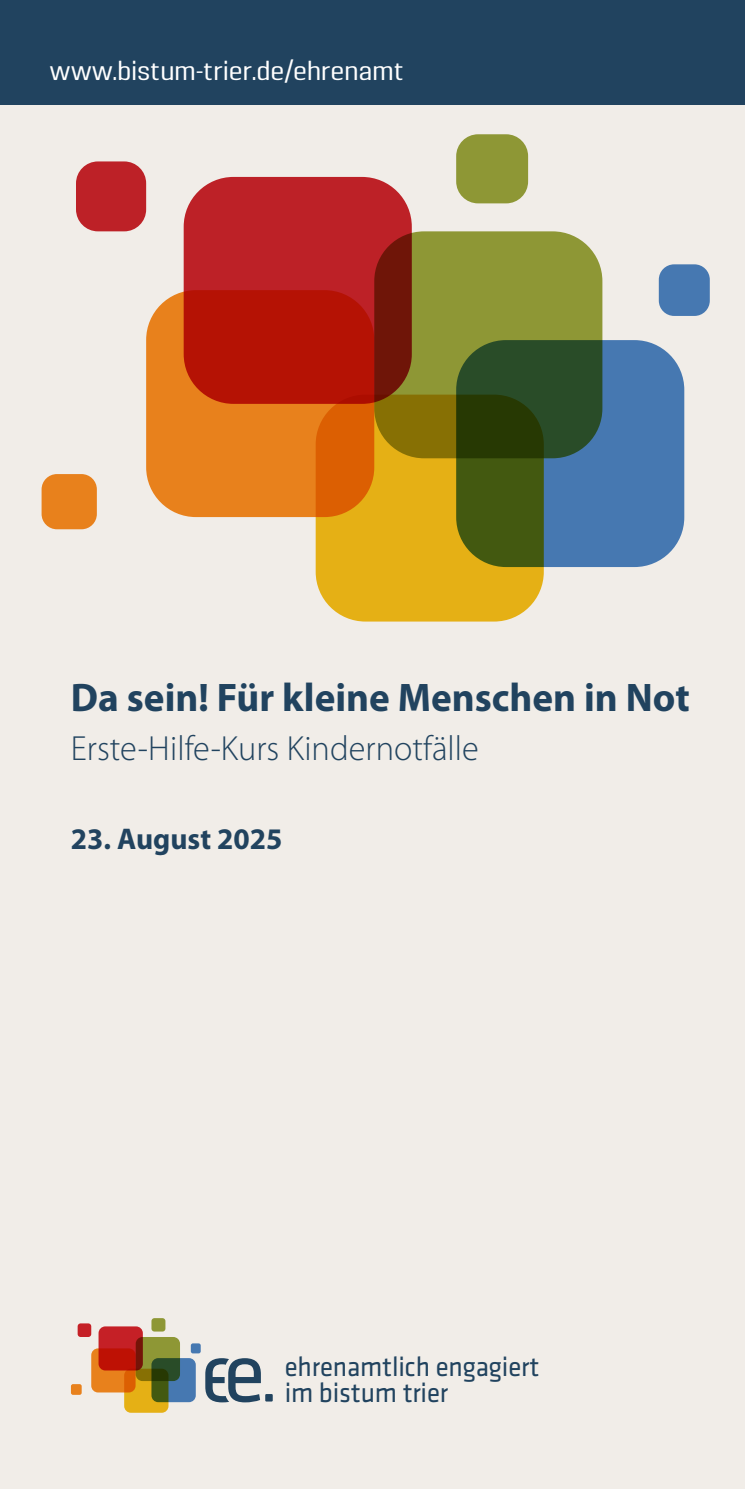
<style>
.page{position:relative;width:745px;height:1489px;background:#fff}
.page>*{position:absolute;margin:0;border:0;box-sizing:border-box;transform-origin:0 0}
.titel_headline_16{font:700 40px "Myriad Pro";color:#21435f}
.titel_headline_16-2{font:300 35px "Myriad Pro";color:#21435f}
.titel-datum_12_bold{font:700 30px "Myriad Pro";color:#21435f}
.zeichen{font:28.25px "Klavika Basic";letter-spacing:-.005em;color:#21435f;scale:.95 1}
.copy_9_13{font:27.5px "Pancetta Pro";color:#fff}
</style>
<div class="page">
<div style="left:0;top:0;width:744px;height:1488px;background:#f1ede8"></div>
<hr style="left:0;top:0;width:1px;height:632px;background:#21435f">
<div style="left:191px;top:1343px;width:9px;height:10px;background:#4678b1;border-radius:2px"></div>
<div style="left:136px;top:1336px;width:44px;height:44px;background:#8e9735;border-radius:7px"></div>
<svg style="left:151px;top:1317px;width:14px;height:14px"></svg>
<svg style="left:124px;top:1368px;width:44px;height:44px"></svg>
<svg style="left:91px;top:1348px;width:44px;height:44px"></svg>
<svg style="left:71px;top:1383px;width:11px;height:11px"></svg>
<svg style="left:151px;top:1357px;width:45px;height:44px;background:#406462"></svg>
<div style="left:78px;top:1323px;width:13px;height:13px;background:#c52026;border-radius:3px"></div>
<svg style="left:98px;top:1326px;width:45px;height:44px;background:#b91c18"></svg>
<div style="left:265px;top:1393px;width:7px;height:8px;background:#21435f"></div>
<svg style="left:205px;top:1358px;width:56px;height:44px"></svg>
<div style="left:0;top:0;width:744px;height:105px;background:#21435f"></div>
<div style="left:658px;top:264px;width:51px;height:52px;background:#4678b1;border-radius:15px"></div>
<div style="left:374px;top:231px;width:228px;height:227px;background:#8e9735;border-radius:50px"></div>
<div style="left:456px;top:134px;width:71px;height:69px;background:#8e9735;border-radius:22px"></div>
<svg style="left:315px;top:394px;width:228px;height:227px;background:#d6a512"></svg>
<svg style="left:146px;top:290px;width:228px;height:227px;background:#e57a17"></svg>
<div style="left:42px;top:474px;width:55px;height:55px;background:#e8811c;border-radius:15px"></div>
<svg style="left:456px;top:340px;width:227px;height:227px;background:#3b6263"></svg>
<div style="left:76px;top:161px;width:70px;height:70px;background:#bd2127;border-radius:22px"></div>
<svg style="left:183px;top:177px;width:228px;height:227px;background:#b11915"></svg>
<p class="copy_9_13" style="left:50px;top:55px;width:355px">www.bistum-trier.de/ehrenamt</p>
<p class="titel_headline_16" style="left:71px;top:671px;width:620px">Da sein! Für kleine Menschen in Not</p>
<p class="titel_headline_16-2" style="left:71px;top:727px;width:409px">Erste-Hilfe-Kurs Kindernotfälle</p>
<p class="titel-datum_12_bold" style="left:71px;top:819px;width:213px">23. August 2025</p>
<p class="zeichen" style="left:284px;top:1348px;width:269px">ehrenamtlich engagiert</p>
<p class="zeichen" style="left:284px;top:1374px;width:173px">im bistum trier</p>
</div>
